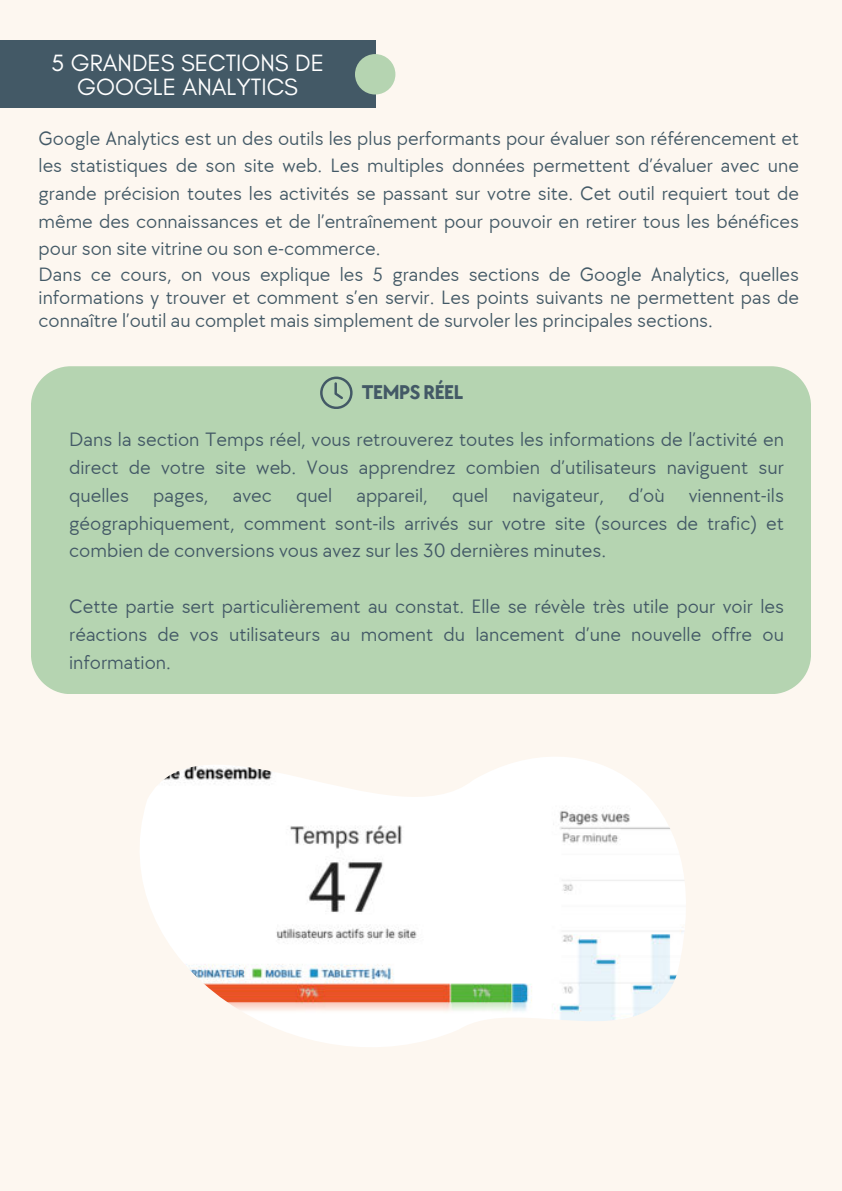
<style>
.page{position:relative;width:842px;height:1191px;background:#fff}
.page>*{position:absolute;margin:0;border:0;box-sizing:border-box;transform-origin:0 0}
.t1{font:24px/24px "Glacial Indifference";color:#fff;text-align:center}
.t2{font:700 20.6px "TT Chocolates";letter-spacing:-.045em;color:#435966}
.t3{font:20px/27.8px "TT Chocolates";color:#435966;text-align:justify}
.t4{font:19.9px/27.7px "TT Chocolates";color:#435966;text-align:justify}
</style>
<div class="page">
<div style="left:0;top:0;width:842px;height:1190px;background:#fdf7f0"></div>
<div style="left:0;top:41px;width:375px;height:67px;background:#435966"></div>
<div style="left:355px;top:54px;width:40px;height:40px;background:#b5d4b1;border-radius:50%"></div>
<div style="left:31px;top:366px;width:780px;height:328px;background:#b5d4b1"></div>
<svg style="left:320px;top:376px;width:32px;height:33px"></svg>
<img style="left:140px;top:757px;width:546px;height:290px">
<p class="t1" style="left:51px;top:51px;width:274px">5 GRANDES SECTIONS DE<br>GOOGLE ANALYTICS</p>
<p class="t4" style="left:39px;top:123px;width:762px">Google Analytics est un des outils les plus performants pour évaluer son référencement et les statistiques de son site web. Les multiples données permettent d’évaluer avec une grande précision toutes les activités se passant sur votre site. Cet outil requiert tout de même des connaissances et de l’entraînement pour pouvoir en retirer tous les bénéfices pour son site vitrine ou son e-commerce.</p>
<p class="t4" style="left:39px;top:262px;width:762px;line-height:23.2px">Dans ce cours, on vous explique les 5 grandes sections de Google Analytics, quelles informations y trouver et comment s’en servir. Les points suivants ne permettent pas de connaître l’outil au complet mais simplement de survoler les principales sections.</p>
<p class="t2" style="left:362px;top:377px;width:103px">TEMPS RÉEL</p>
<p class="t3" style="left:69px;top:425px;width:716px">Dans la section Temps réel, vous retrouverez toutes les informations de l’activité en direct de votre site web. Vous apprendrez combien d’utilisateurs naviguent sur quelles pages, avec quel appareil, quel navigateur, d’où viennent-ils géographiquement, comment sont-ils arrivés sur votre site (sources de trafic) et combien de conversions vous avez sur les 30 dernières minutes.</p>
<p class="t3" style="left:69px;top:591px;width:716px">Cette partie sert particulièrement au constat. Elle se révèle très utile pour voir les réactions de vos utilisateurs au moment du lancement d’une nouvelle offre ou information.</p>
</div>
